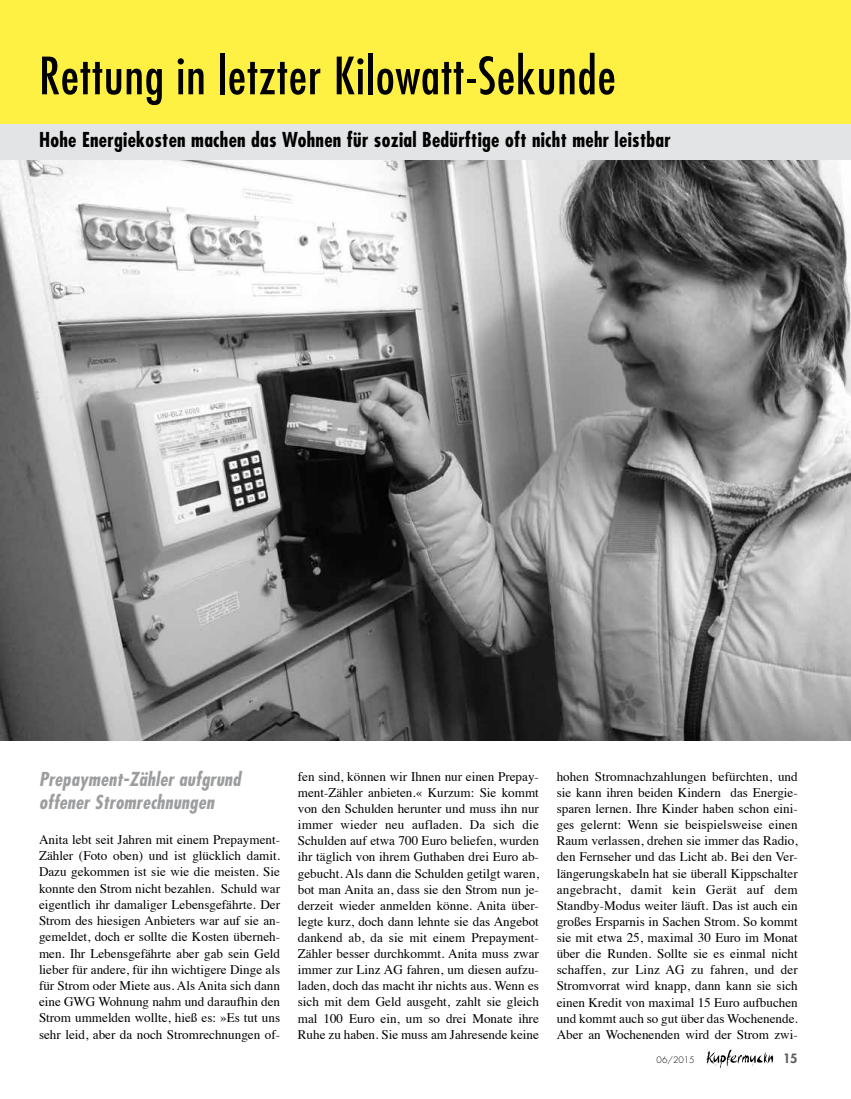
<style>
.page{position:relative;width:851px;height:1099px;background:#fff}
.page>*{position:absolute;margin:0;border:0;box-sizing:border-box;transform-origin:0 0}
.t1{font:condensed 50px "Futura";letter-spacing:.02em;color:#000}
.t2{font:700 condensed 20px "Futura";letter-spacing:.015em;color:#000}
.t3{font:italic 700 condensed 18.75px/22.8px "Futura";color:#9c9d9f}
.t4{font:13.12px/16.1px "Times";color:#000;text-align:justify}
.t5{font:800 12.5px "Futura";color:#58585a}
.t6{font:300 8.75px "Futura";color:#000}
</style>
<div class="page">
<svg style="left:704px;top:1049px;width:69px;height:19px"></svg>
<img style="left:0;top:159px;width:850px;height:581px">
<div style="left:0;top:0;width:850px;height:131px;background:#fff044"></div>
<div style="left:0;top:124px;width:850px;height:35px;background:#e3e4e5"></div>
<h1 class="t1" style="left:39px;top:52px;width:578px">Rettung in letzter Kilowatt-Sekunde</h1>
<h2 class="t2" style="left:39px;top:131px;width:633px">Hohe Energiekosten machen das Wohnen für sozial Bedürftige oft nicht mehr leistbar</h2>
<h3 class="t3" style="left:39px;top:769px;width:206px">Prepayment-Zähler aufgrund offener Stromrechnungen</h3>
<p class="t4" style="left:39px;top:832px;width:242px">Anita lebt seit Jahren mit einem Prepayment-Zähler (Foto oben) und ist glücklich damit.<br>Dazu gekommen ist sie wie die meisten. Sie konnte den Strom nicht bezahlen. Schuld war eigentlich ihr damaliger Lebensgefährte. Der Strom des hiesigen Anbieters war auf sie an&shy;gemeldet, doch er sollte die Kosten überneh&shy;men. Ihr Lebensgefährte aber gab sein Geld lieber für andere, für ihn wichtigere Dinge als für Strom oder Miete aus. Als Anita sich dann eine GWG Wohnung nahm und daraufhin den Strom ummelden wollte, hieß es: »Es tut uns sehr leid, aber da noch Stromrechnungen of-</p>
<p class="t4" style="left:298px;top:769px;width:242px">fen sind, können wir Ihnen nur einen Prepay&shy;ment-Zähler anbieten.« Kurzum: Sie kommt von den Schulden herunter und muss ihn nur immer wieder neu aufladen. Da sich die Schulden auf etwa 700 Euro beliefen, wurden ihr täglich von ihrem Guthaben drei Euro ab&shy;gebucht. Als dann die Schulden getilgt waren, bot man Anita an, dass sie den Strom nun je&shy;derzeit wieder anmelden könne. Anita über&shy;legte kurz, doch dann lehnte sie das Angebot dankend ab, da sie mit einem Prepayment-Zähler besser durchkommt. Anita muss zwar immer zur Linz AG fahren, um diesen aufzu&shy;laden, doch das macht ihr nichts aus. Wenn es sich mit dem Geld ausgeht, zahlt sie gleich mal 100 Euro ein, um so drei Monate ihre Ruhe zu haben. Sie muss am Jahresende keine</p>
<p class="t4" style="left:556px;top:769px;width:242px">hohen Stromnachzahlungen befürchten, und sie kann ihren beiden Kindern das Energie&shy;sparen lernen. Ihre Kinder haben schon eini&shy;ges gelernt: Wenn sie beispielsweise einen Raum verlassen, drehen sie immer das Radio, den Fernseher und das Licht ab. Bei den Ver&shy;längerungskabeln hat sie überall Kippschalter angebracht, damit kein Gerät auf dem Standby-Modus weiter läuft. Das ist auch ein großes Ersparnis in Sachen Strom. So kommt sie mit etwa 25, maximal 30 Euro im Monat über die Runden. Sollte sie es einmal nicht schaffen, zur Linz AG zu fahren, und der Stromvorrat wird knapp, dann kann sie sich einen Kredit von maximal 15 Euro aufbuchen und kommt auch so gut über das Wochenende.<br>Aber an Wochenenden wird der Strom zwi-</p>
<p class="t6" style="left:656px;top:1055px;width:40px">06/2015</p>
<p class="t5" style="left:782px;top:1051px;width:16px">15</p>
</div>
